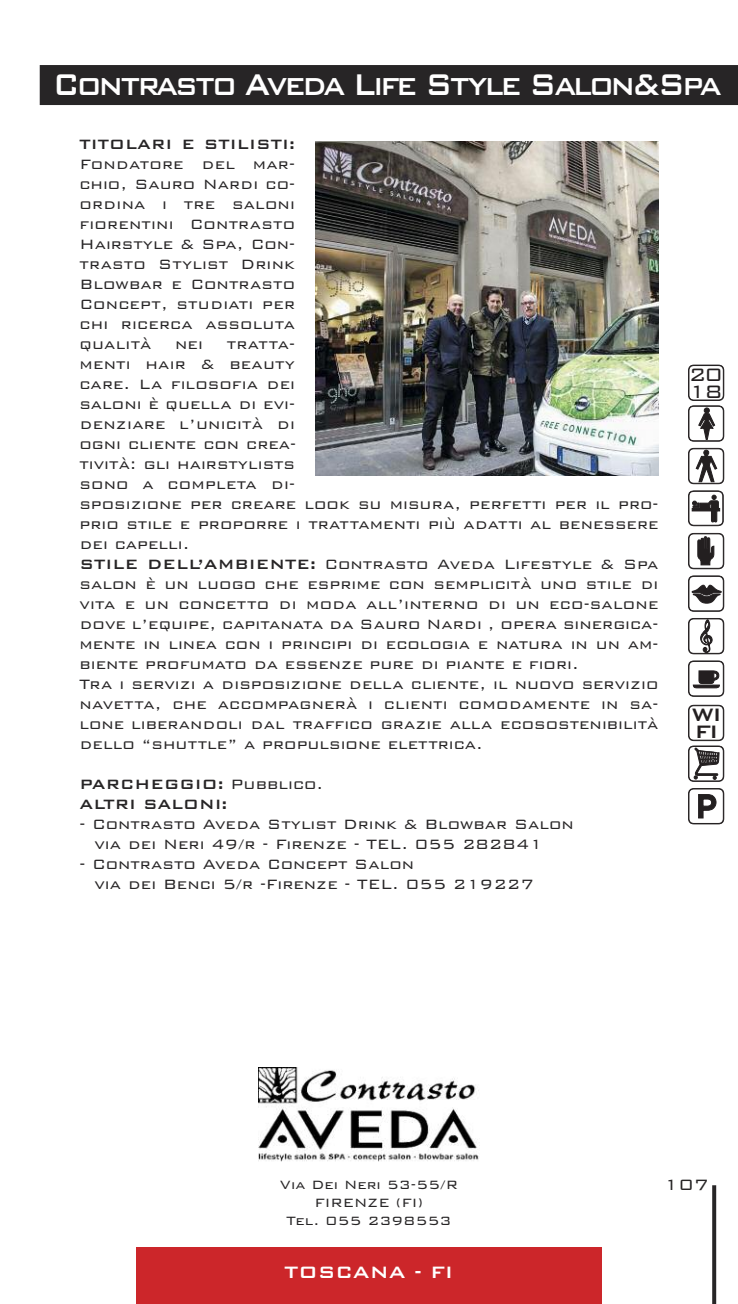
<style>
.page{position:relative;width:738px;height:1304px;background:#fff}
.page>*{position:absolute;margin:0;border:0;box-sizing:border-box;transform-origin:0 0}
.t1{font:500 40px "Bank Gothic BT";letter-spacing:-.08em;color:#fff;scale:.85 1}
.t2{font:300 24px "Bank Gothic BT";color:#231f20}
.t3{font:500 24px "Bank Gothic BT";color:#231f20}
.t4{font:500 22px "Bank Gothic BT";color:#fff}
.t5{font:300 20px "Bank Gothic BT";color:#272526}
.t6{font:300 18px/20px "Bank Gothic BT";color:#272526}
.t7{font:500 18px/20px "Bank Gothic BT";color:#272526}
.t8{font:300 16px/18px "Bank Gothic BT";color:#272526;text-align:center}
.s1{font-weight:500}
.s2{font-weight:300}
</style>
<div class="page">
<div style="left:40px;top:65px;width:697px;height:40px;background:#272526"></div>
<svg style="left:712px;top:1185px;width:3px;height:119px"></svg>
<div style="left:136px;top:1247px;width:465px;height:57px;background:#cc262a"></div>
<div style="left:687px;top:365px;width:36px;height:36px;border:2px solid #231f20;border-radius:5px"></div>
<div style="left:688px;top:366px;width:34px;height:34px;background:#fff;border-radius:5px"></div>
<div style="left:688px;top:365px;width:35px;height:35px;border:1px solid #231f20;border-radius:5px"></div>
<div style="left:687px;top:405px;width:36px;height:37px;border:2px solid #231f20;border-radius:5px"></div>
<div style="left:688px;top:406px;width:34px;height:35px;background:#fff;border-radius:5px"></div>
<div style="left:688px;top:406px;width:35px;height:35px;border:1px solid #231f20;border-radius:5px"></div>
<svg style="left:697px;top:407px;width:17px;height:33px"></svg>
<div style="left:687px;top:448px;width:36px;height:36px;border:2px solid #231f20;border-radius:5px"></div>
<div style="left:688px;top:449px;width:34px;height:34px;background:#fff;border-radius:5px"></div>
<div style="left:688px;top:448px;width:35px;height:36px;border:1px solid #231f20;border-radius:5px"></div>
<svg style="left:695px;top:450px;width:21px;height:32px"></svg>
<svg style="left:688px;top:490px;width:35px;height:36px"></svg>
<div style="left:687px;top:533px;width:36px;height:36px;border:2px solid #231f20;border-radius:5px"></div>
<div style="left:688px;top:534px;width:34px;height:34px;background:#fff;border-radius:5px"></div>
<div style="left:688px;top:533px;width:35px;height:36px;border:1px solid #231f20;border-radius:5px"></div>
<svg style="left:697px;top:536px;width:16px;height:29px"></svg>
<div style="left:687px;top:575px;width:36px;height:37px;border:2px solid #231f20;border-radius:5px"></div>
<div style="left:688px;top:576px;width:34px;height:35px;background:#fff;border-radius:5px"></div>
<div style="left:688px;top:576px;width:35px;height:35px;border:1px solid #231f20;border-radius:5px"></div>
<svg style="left:691px;top:584px;width:30px;height:20px"></svg>
<div style="left:687px;top:618px;width:36px;height:36px;border:2px solid #231f20;border-radius:5px"></div>
<div style="left:688px;top:619px;width:34px;height:34px;background:#fff;border-radius:5px"></div>
<div style="left:688px;top:618px;width:35px;height:36px;border:1px solid #231f20;border-radius:5px"></div>
<svg style="left:699px;top:619px;width:13px;height:34px"></svg>
<div style="left:687px;top:660px;width:36px;height:37px;border:2px solid #231f20;border-radius:5px"></div>
<div style="left:688px;top:661px;width:34px;height:35px;background:#fff;border-radius:5px"></div>
<div style="left:688px;top:661px;width:35px;height:35px;border:1px solid #231f20;border-radius:5px"></div>
<svg style="left:692px;top:670px;width:27px;height:18px"></svg>
<div style="left:687px;top:705px;width:36px;height:36px;border:2px solid #231f20;border-radius:5px"></div>
<div style="left:688px;top:706px;width:34px;height:34px;background:#fff;border-radius:5px"></div>
<div style="left:688px;top:705px;width:35px;height:36px;border:1px solid #231f20;border-radius:5px"></div>
<div style="left:687px;top:746px;width:36px;height:36px;border:2px solid #231f20;border-radius:5px"></div>
<div style="left:688px;top:746px;width:34px;height:35px;background:#fff;border-radius:5px"></div>
<div style="left:688px;top:746px;width:35px;height:35px;border:1px solid #231f20;border-radius:5px"></div>
<svg style="left:693px;top:748px;width:26px;height:32px"></svg>
<div style="left:687px;top:788px;width:36px;height:36px;border:2px solid #231f20;border-radius:5px"></div>
<div style="left:688px;top:789px;width:34px;height:34px;background:#fff;border-radius:5px"></div>
<div style="left:688px;top:788px;width:35px;height:36px;border:1px solid #231f20;border-radius:5px"></div>
<svg style="left:698px;top:794px;width:18px;height:24px"></svg>
<img style="left:315px;top:142px;width:343px;height:334px">
<img style="left:258px;top:1067px;width:221px;height:95px">
<h1 class="t1" style="left:53px;top:58px;width:787px">Contrasto Aveda Life Style Salon&amp;Spa</h1>
<p class="t7" style="left:79px;top:133px;width:217px">TITOLARI E STILISTI:</p>
<p class="t6" style="left:79px;top:153px;width:217px;text-align:justify">Fondatore del mar&shy;chio, Sauro Nardi co&shy;ordina i tre saloni fiorentini Contrasto Hairstyle &amp; Spa, Con&shy;trasto Stylist Drink Blowbar e Contrasto Concept, studiati per chi ricerca assoluta qualità</p>
<p class="t6" style="left:79px;top:333px;width:580px;text-indent:147px">tratta-<br>menti hair &amp; beauty<br>care. La filosofia dei<br>saloni è quella di evi-<br>denziare l’unicità di<br>ogni cliente con crea-<br>tività: gli hairstylists<br>sono a completa di-<br>sposizione per creare look su misura, perfetti per il pro&shy;prio stile e proporre i trattamenti più adatti al benessere dei capelli.<br><span class="s1">STILE DELL’AMBIENTE:</span> Contrasto Aveda Lifestyle &amp; Spa salon è un luogo che esprime con semplicità uno stile di vita e un concetto di moda all’interno di un eco-salone dove l’equipe, capitanata da Sauro Nardi , opera sinergica&shy;mente in linea con i principi di ecologia e natura in un am&shy;biente profumato da essenze pure di piante e fiori.<br>Tra i servizi a disposizione della cliente, il nuovo servizio navetta, che accompagnerà i clienti comodamente in sa&shy;lone liberandoli dal traffico grazie alla ecosostenibilità dello “shuttle” a propulsione elettrica.</p>
<p class="t7" style="left:79px;top:773px;width:245px">PARCHEGGIO: <span class="s2">Pubblico.<br></span>ALTRI SALONI:</p>
<p class="t6" style="left:94px;top:813px;width:480px;text-indent:-15px">- Contrasto Aveda Stylist Drink &amp; Blowbar Salon via dei Neri 49/r - Firenze - TEL. 055 282841</p>
<p class="t6" style="left:94px;top:853px;width:440px;text-indent:-15px">- Contrasto Aveda Concept Salon<br>via dei Benci 5/r -Firenze - TEL. 055 219227</p>
<p class="t6" style="left:175px;top:333px;width:30px">nei</p>
<h2 class="t2" style="left:688px;top:359px;width:36px">20</h2>
<h2 class="t2" style="left:688px;top:375px;width:36px">18</h2>
<h2 class="t3" style="left:690px;top:699px;width:32px">WI</h2>
<h2 class="t3" style="left:694px;top:715px;width:26px">FI</h2>
<p class="t8" style="left:280px;top:1174px;width:179px">Via Dei Neri 53-55/R</p>
<p class="t5" style="left:663px;top:1171px;width:46px">107</p>
<p class="t8" style="left:286px;top:1192px;width:166px">FIRENZE (FI)<br>Tel. 055 2398553</p>
<p class="t4" style="left:284px;top:1258px;width:170px">TOSCANA - FI</p>
</div>
